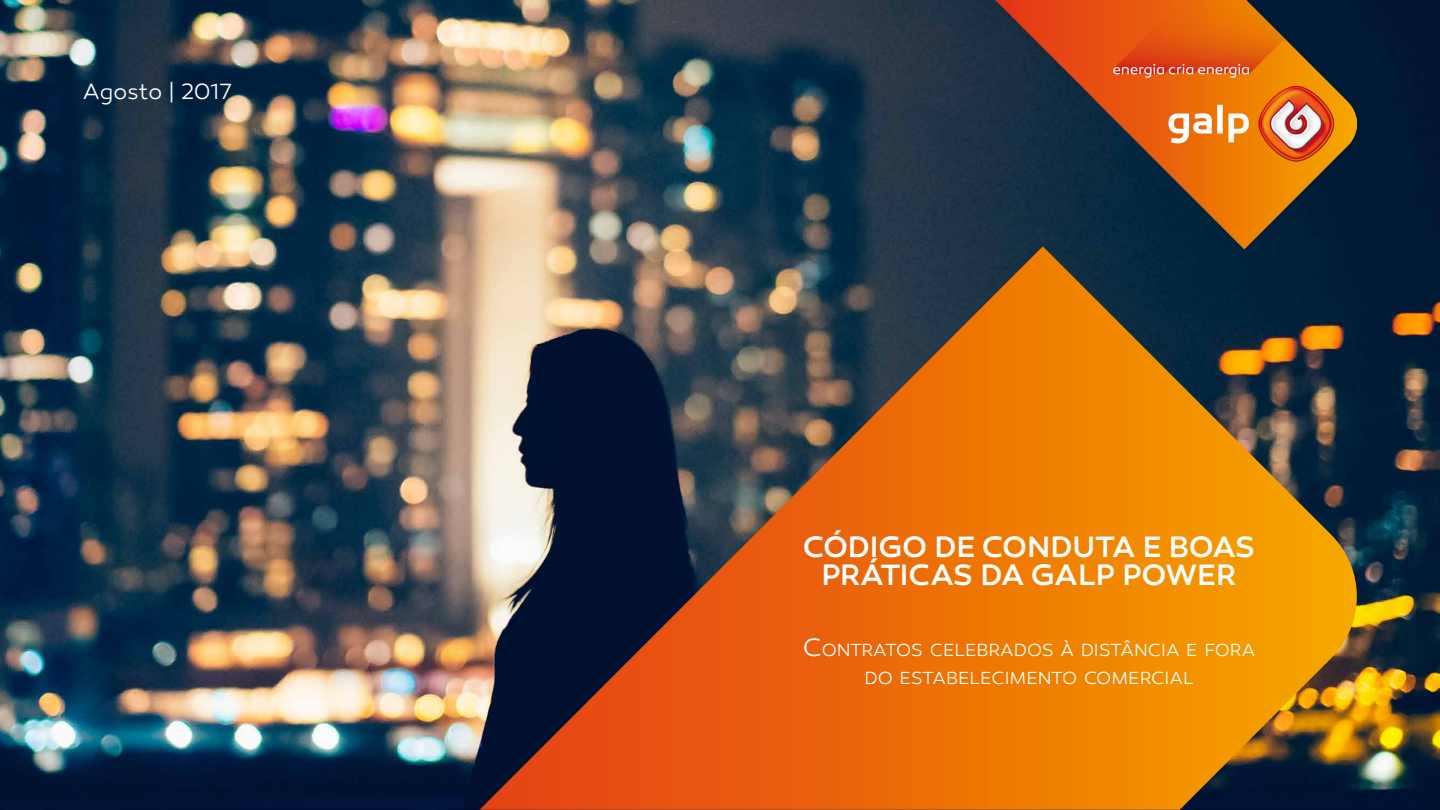
<style>
.page{position:relative;width:1440px;height:810px;background:#fff}
.page>*{position:absolute;margin:0;border:0;box-sizing:border-box;transform-origin:0 0}
.t1{font:500 30px/28.5px "Canaro";letter-spacing:-.01em;color:#fff;text-align:center}
.t2{font:300 22.5px "Canaro";color:#fff}
.t3{font:300 17.85px/28.5px "Canaro";color:#fff;text-align:center}
.s1{font-size:25.5px}
</style>
<div class="page">
<img style="left:0;top:0;width:1440px;height:810px">
<svg style="left:480px;top:246px;width:885px;height:564px;background:#9f6126"></svg>
<img style="left:996px;top:0;width:361px;height:249px">
<p class="t2" style="left:83px;top:79px;width:151px">Agosto | 2017</p>
<h1 class="t1" style="left:803px;top:533px;width:454px">CÓDIGO DE CONDUTA E BOAS<br>PRÁTICAS DA GALP POWER</h1>
<p class="t3" style="left:803px;top:636px;width:454px"><span class="s1">C</span>ONTRATOS CELEBRADOS À DISTÂNCIA E FORA<br>DO ESTABELECIMENTO COMERCIAL</p>
</div>
